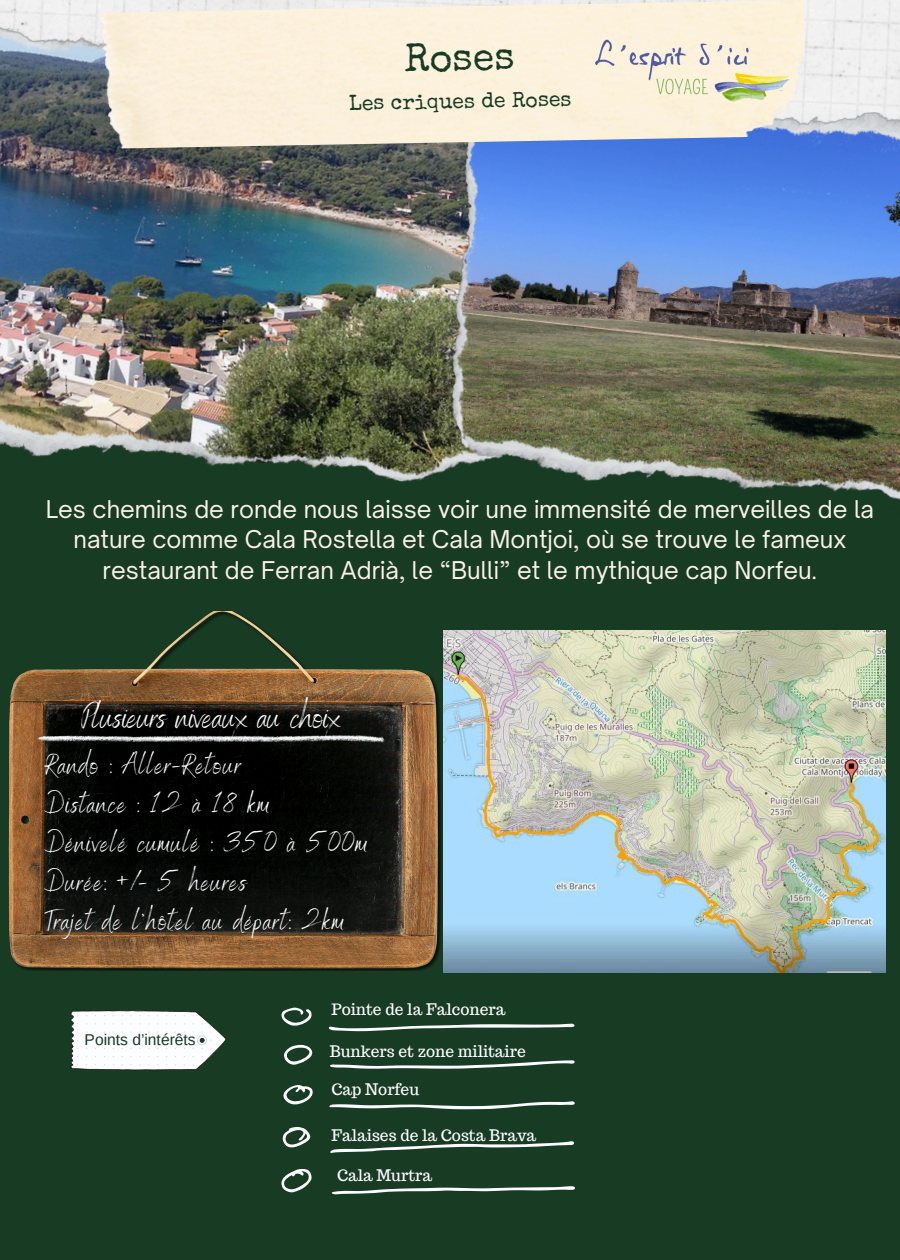
<style>
.page{position:relative;width:900px;height:1260px;background:#183b23}
.page>*{position:absolute;margin:0;border:0;box-sizing:border-box;transform-origin:0 0}
.t1{font:39.25px "Special Elite";color:#183b23}
.t2{font:34.81px "Benedict";color:#fff}
.t3{font:28.25px/39.1px "Benedict";letter-spacing:.05em;color:#fcfdff}
.t4{font:23.44px/30.5px "Open Sauce One";color:#faf2e9;text-align:center}
.t5{font:21.25px "Special Elite";color:#183b23}
.t6{font:15.62px "Trocchi";color:#fcfdff}
.t7{font:15.62px "Arimo";color:#183b23}
</style>
<div class="page">
<svg style="left:70px;top:1010px;width:156px;height:60px;background:#d9dedd"></svg>
<svg style="left:281px;top:1007px;width:31px;height:19px"></svg>
<svg style="left:329px;top:1024px;width:246px;height:7px"></svg>
<svg style="left:284px;top:1045px;width:29px;height:20px"></svg>
<svg style="left:330px;top:1060px;width:245px;height:9px"></svg>
<svg style="left:283px;top:1085px;width:30px;height:19px"></svg>
<svg style="left:329px;top:1101px;width:246px;height:8px"></svg>
<svg style="left:283px;top:1127px;width:27px;height:20px"></svg>
<svg style="left:330px;top:1141px;width:244px;height:12px"></svg>
<svg style="left:281px;top:1169px;width:31px;height:23px"></svg>
<svg style="left:331px;top:1186px;width:244px;height:9px"></svg>
<img style="left:443px;top:630px;width:442px;height:342px">
<img style="left:0;top:0;width:425px;height:482px">
<img style="left:425px;top:66px;width:475px;height:435px">
<img style="left:94px;top:0;width:712px;height:149px">
<img style="left:587px;top:34px;width:211px;height:74px">
<img style="left:9px;top:611px;width:433px;height:360px">
<svg style="left:30px;top:735px;width:362px;height:8px;background:#7a7978"></svg>
<p class="t1" style="left:404px;top:43px;width:112px;rotate:-1deg">Roses</p>
<h3 class="t5" style="left:349px;top:95px;width:224px;rotate:-1deg">Les criques de Roses</h3>
<p class="t4" style="left:46px;top:494px;width:830px">Les chemins de ronde nous laisse voir une immensité de merveilles de la nature comme Cala Rostella et Cala Montjoi, où se trouve le fameux restaurant de Ferran Adrià, le “Bulli” et le mythique cap Norfeu.</p>
<h4 class="t2" style="left:81px;top:695px;width:261px">Plusieurs niveaux au choix</h4>
<h4 class="t3" style="left:44px;top:744px;width:324px">Rando : Aller-Retour<br>Distance : 12 à 18 km<br>Dénivelé cumulé : 350 à 500m<br>Durée: +/- 5 heures<br>Trajet de l’hôtel au départ: 2km</h4>
<h3 class="t7" style="left:85px;top:1031px;width:113px">Points d’intérêts</h3>
<p class="t6" style="left:332px;top:1000px;width:175px">Pointe de la Falconera</p>
<p class="t6" style="left:330px;top:1041px;width:198px">Bunkers et zone militaire</p>
<p class="t6" style="left:332px;top:1079px;width:89px">Cap Norfeu</p>
<h1 class="t6" style="left:332px;top:1125px;width:206px">Falaises de la Costa Brava</h1>
<h2 class="t6" style="left:337px;top:1165px;width:97px">Cala Murtra</h2>
</div>
